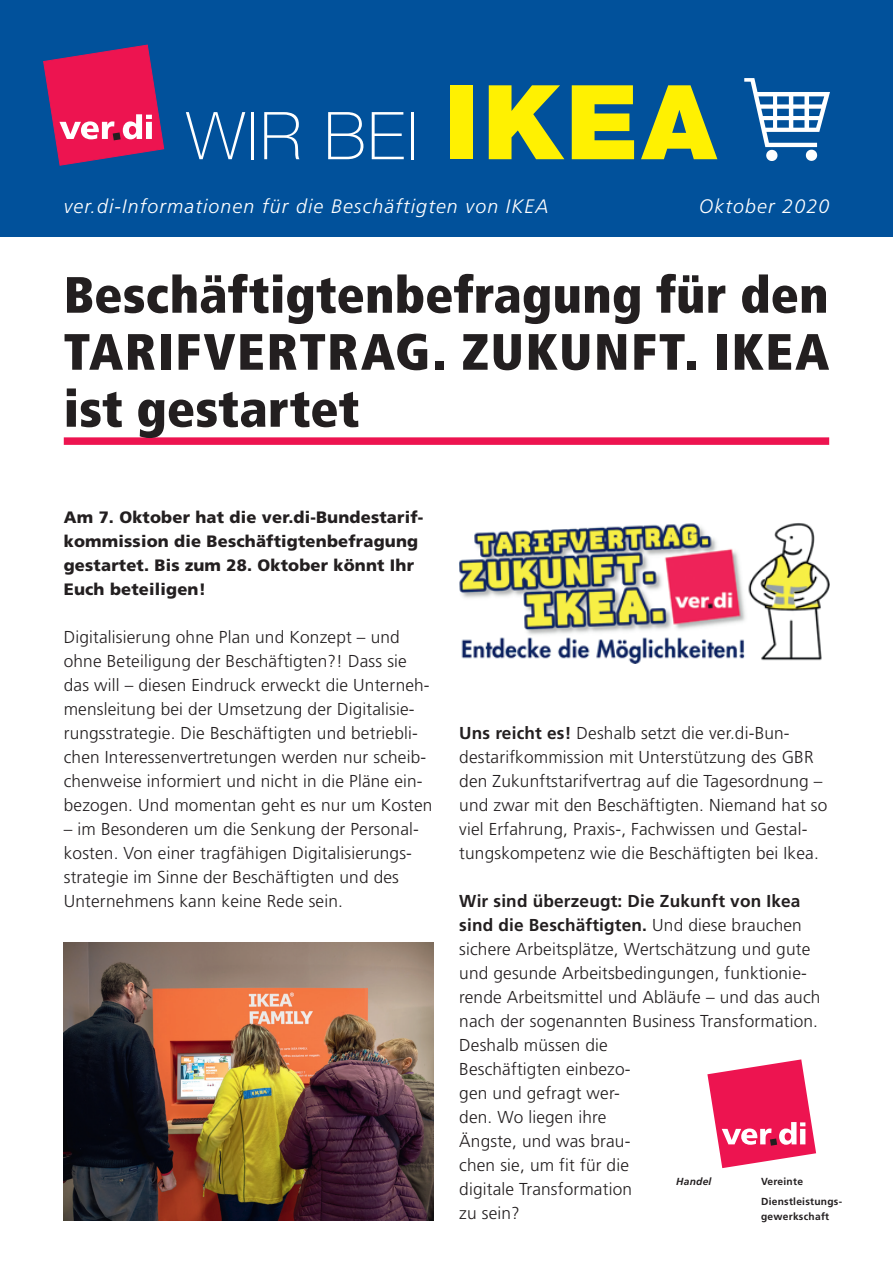
<style>
.page{position:relative;width:893px;height:1263px;background:#fff}
.page>*{position:absolute;margin:0;border:0;box-sizing:border-box;transform-origin:0 0}
.t1{font:100 66px "Helvetica Neue";letter-spacing:.03em;color:#fff}
.Head01{font:900 condensed 51px/57px "Frutiger";letter-spacing:.01em;color:#231f20;text-align:justify}
.t2{font:italic 300 19.5px "Frutiger";letter-spacing:.06em;color:#fff}
.Text01{font:300 17.25px/24px "Frutiger";letter-spacing:.01em;color:#231f20}
.Text01-2{font:900 16.5px/24px "Frutiger";letter-spacing:.01em;color:#231f20}
.t3{font:700 10.2px/15.5px "Frutiger";letter-spacing:.025em;color:#231f20}
.t4{font:italic 700 10.2px "Frutiger";letter-spacing:.025em;color:#231f20}
.s1{font-weight:900;font-size:103.5px;color:#fff101}
.s2{font-weight:700}
</style>
<div class="page">
<svg style="left:707px;top:1059px;width:109px;height:109px"></svg>
<div style="left:64px;top:437px;width:765px;height:8px;background:#ed1450"></div>
<div style="left:0;top:0;width:893px;height:236px;background:#01519b"></div>
<img style="left:744px;top:78px;width:85px;height:83px">
<svg style="left:43px;top:45px;width:121px;height:120px"></svg>
<img style="left:459px;top:523px;width:370px;height:140px">
<img style="left:64px;top:943px;width:370px;height:277px">
<p class="t1" style="left:186px;top:99px;width:532px">WIR BEI <span class="s1">IKEA</span></p>
<p class="t2" style="left:64px;top:196px;width:486px">ver.di-Informationen für die Beschäftigten von IKEA</p>
<p class="t2" style="left:699px;top:196px;width:131px">Oktober 2020</p>
<p class="Head01" style="left:64px;top:266px;width:767px">Beschäftigtenbefragung für den TARIFVERTRAG. ZUKUNFT. IKEA ist gestartet</p>
<p class="Text01-2" style="left:64px;top:504px;width:361px">Am 7. Oktober hat die ver.di-Bundestarif&shy;kommission die Beschäftigtenbefragung gestartet. Bis zum 28. Oktober könnt Ihr Euch beteiligen!</p>
<p class="Text01" style="left:64px;top:625px;width:370px">Digitalisierung ohne Plan und Konzept – und ohne Beteiligung der Beschäftigten?! Dass sie das will – diesen Eindruck erweckt die Unterneh&shy;mensleitung bei der Umsetzung der Digitalisie&shy;rungsstrategie. Die Beschäftigten und betriebli&shy;chen Interessenvertretungen werden nur scheib&shy;chenweise informiert und nicht in die Pläne ein&shy;bezogen. Und momentan geht es nur um Kosten</p>
<p class="Text01" style="left:64px;top:817px;width:357px">– im Besonderen um die Senkung der Personal&shy;kosten. Von einer tragfähigen Digitalisierungs&shy;strategie im Sinne der Beschäftigten und des Unternehmens kann keine Rede sein.</p>
<p class="Text01" style="left:459px;top:721px;width:370px"><span class="s2">Uns reicht es!</span> Deshalb setzt die ver.di-Bun&shy;destarifkommission mit Unterstützung des GBR den Zukunftstarifvertrag auf die Tagesordnung – und zwar mit den Beschäftigten. Niemand hat so viel Erfahrung, Praxis-, Fachwissen und Gestal&shy;tungskompetenz wie die Beschäftigten bei Ikea.</p>
<p class="Text01" style="left:459px;top:889px;width:363px"><span class="s2">Wir sind überzeugt: Die Zukunft von Ikea sind die Beschäftigten.</span> Und diese brauchen sichere Arbeitsplätze, Wertschätzung und gute und gesunde Arbeitsbedingungen, funktionie&shy;rende Arbeitsmittel und Abläufe – und das auch nach der sogenannten Business Transformation.<br>Deshalb müssen die<br>Beschäftigten einbezo-<br>gen und gefragt wer-<br>den. Wo liegen ihre<br>Ängste, und was brau-<br>chen sie, um fit für die<br>digitale Transformation<br>zu sein?</p>
<p class="t4" style="left:676px;top:1176px;width:37px">Handel</p>
<p class="t3" style="left:761px;top:1174px;width:43px">Vereinte</p>
<p class="t3" style="left:761px;top:1193px;width:83px">Dienstleistungs&shy;gewerkschaft</p>
</div>
